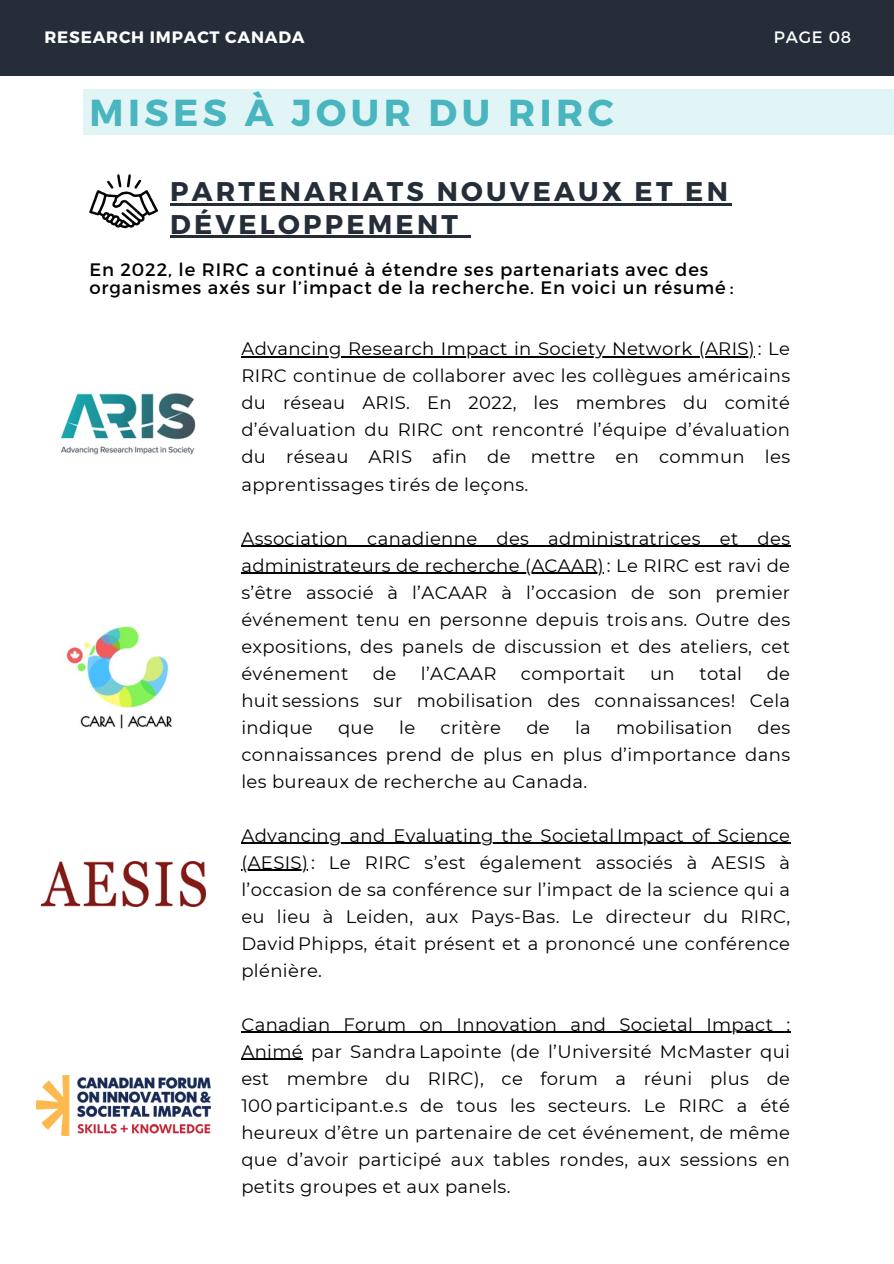
<style>
.page{position:relative;width:894px;height:1264px;background:#fff}
.page>*{position:absolute;margin:0;border:0;box-sizing:border-box;transform-origin:0 0}
.t1{font:700 37.5px "Montserrat";letter-spacing:.12em;color:#49b5be}
.t2{font:700 27px/32.7px "Montserrat";letter-spacing:.12em;color:#242d38}
.t3{font:18px/27px "Montserrat";letter-spacing:.02em;color:#000;text-align:justify}
.t4{font:18px/18px "Montserrat";letter-spacing:.05em;color:#000}
.t5{font:700 16.5px "Montserrat";letter-spacing:.05em;color:#fff}
.t6{font:16.5px "Montserrat";letter-spacing:.05em;color:#fff}
</style>
<div class="page">
<div style="left:0;top:0;width:893px;height:75px;background:#242d38"></div>
<hr style="left:241px;top:356px;width:514px;height:2px;background:#000">
<hr style="left:241px;top:545px;width:549px;height:2px;background:#000">
<hr style="left:241px;top:572px;width:363px;height:2px;background:#000">
<hr style="left:241px;top:842px;width:549px;height:2px;background:#000">
<hr style="left:241px;top:869px;width:67px;height:2px;background:#000">
<hr style="left:241px;top:1031px;width:549px;height:2px;background:#000">
<hr style="left:241px;top:1058px;width:62px;height:2px;background:#000">
<img style="left:60px;top:393px;width:136px;height:62px">
<img style="left:41px;top:861px;width:165px;height:45px">
<img style="left:37px;top:1075px;width:173px;height:60px">
<svg style="left:89px;top:174px;width:69px;height:54px"></svg>
<div style="left:83px;top:89px;width:810px;height:45px;background:#e1f4f6"></div>
<img style="left:66px;top:626px;width:107px;height:103px">
<hr style="left:170px;top:203px;width:561px;height:2px;background:#242d38">
<hr style="left:170px;top:236px;width:291px;height:2px;background:#242d38">
<svg style="left:461px;top:236px;width:9px;height:2px"></svg>
<p class="t5" style="left:44px;top:27px;width:262px">RESEARCH IMPACT CANADA</p>
<p class="t6" style="left:773px;top:27px;width:79px">PAGE 08</p>
<p class="t1" style="left:89px;top:88px;width:525px">MISES À JOUR DU RIRC</p>
<p class="t2" style="left:170px;top:174px;width:559px">PARTENARIATS NOUVEAUX ET EN<br>DÉVELOPPEMENT</p>
<p class="t4" style="left:89px;top:259px;width:645px">En 2022, le RIRC a continué à étendre ses partenariats avec des organismes axés sur l’impact de la recherche. En voici un résumé :</p>
<p class="t3" style="left:241px;top:335px;width:550px">Advancing Research Impact in Society Network (ARIS) : Le RIRC continue de collaborer avec les collègues américains du réseau ARIS. En 2022, les membres du comité d’évaluation du RIRC ont rencontré l’équipe d’évaluation du réseau ARIS afin de mettre en commun les apprentissages tirés de leçons.</p>
<h3 class="t3" style="left:241px;top:524px;width:550px">Association canadienne des administratrices et des</h3>
<h4 class="t3" style="left:241px;top:551px;width:550px">administrateurs de recherche (ACAAR) : Le RIRC est ravi de s’être associé à l’ACAAR à l’occasion de son premier événement tenu en personne depuis trois ans. Outre des expositions, des panels de discussion et des ateliers, cet événement</h4>
<h4 class="t3" style="left:373px;top:659px;width:25px">de</h4>
<h4 class="t3" style="left:421px;top:659px;width:77px">l’ACAAR</h4>
<h4 class="t3" style="left:521px;top:659px;width:106px">comportait</h4>
<h4 class="t3" style="left:650px;top:659px;width:26px">un</h4>
<h4 class="t3" style="left:699px;top:659px;width:44px">total</h4>
<h4 class="t3" style="left:241px;top:659px;width:550px;text-indent:525px">de huit sessions sur mobilisation des connaissances! Cela indique</h4>
<h4 class="t3" style="left:241px;top:713px;width:550px;text-indent:516px">des connaissances prend de plus en plus d’importance dans les bureaux de recherche au Canada.</h4>
<h4 class="t3" style="left:338px;top:713px;width:37px">que</h4>
<h4 class="t3" style="left:399px;top:713px;width:18px">le</h4>
<h4 class="t3" style="left:440px;top:713px;width:62px">critère</h4>
<h4 class="t3" style="left:526px;top:713px;width:25px">de</h4>
<h4 class="t3" style="left:575px;top:713px;width:17px">la</h4>
<h4 class="t3" style="left:616px;top:713px;width:118px">mobilisation</h4>
<h1 class="t3" style="left:241px;top:821px;width:550px">Advancing and Evaluating the Societal Impact of Science</h1>
<p class="t3" style="left:241px;top:848px;width:550px">(AESIS) : Le RIRC s’est également associés à AESIS à l’occasion de sa conférence sur l’impact de la science qui a eu lieu à Leiden, aux Pays-Bas. Le directeur du RIRC, David Phipps, était présent et a prononcé une conférence plénière.</p>
<h2 class="t3" style="left:241px;top:1010px;width:550px">Canadian Forum on Innovation and Societal Impact :<br>Animé par Sandra Lapointe (de l’Université McMaster qui est membre du RIRC), ce forum a réuni plus de 100 participant.e.s de tous les secteurs. Le RIRC a été heureux d’être un partenaire de cet événement, de même que d’avoir participé aux tables rondes, aux sessions en petits groupes et aux panels.</h2>
</div>
